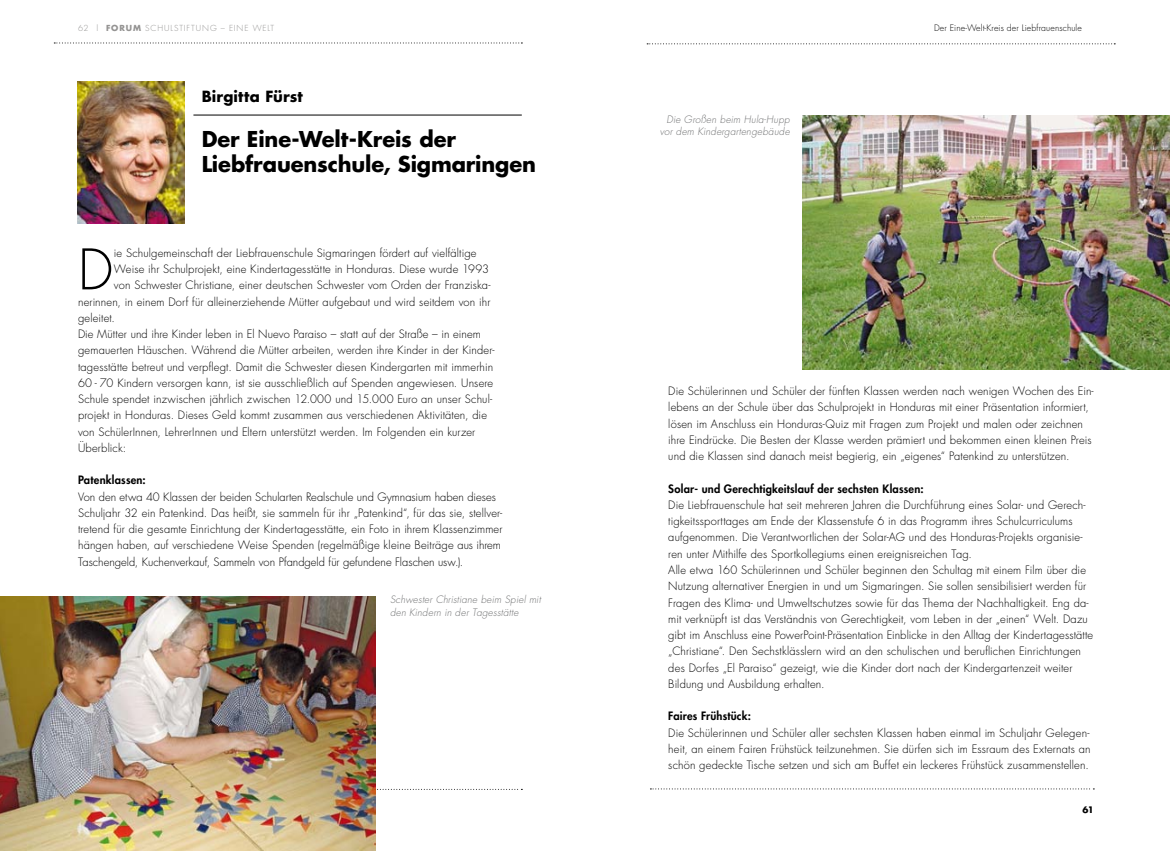
<style>
.page{position:relative;width:1170px;height:851px;background:#fff}
.page>*{position:absolute;margin:0;border:0;box-sizing:border-box;transform-origin:0 0}
.t1{font:300 54.38px "Futura";color:#000}
.t2{font:700 21.25px/25px "Futura";letter-spacing:-.005em;color:#000}
.t3{font:700 15px "Futura";letter-spacing:.005em;color:#000}
.t4{font:300 11.25px/16.2px "Futura";letter-spacing:.015em;color:#000}
.t5{font:800 11.25px "Futura";letter-spacing:.02em;color:#000}
.t6{font:italic 300 10px/12.5px "Futura";letter-spacing:.02em;color:#707172}
.t7{font:300 8.75px "Futura";letter-spacing:.015em;color:#000}
.t8{font:700 8.75px "Futura";color:#000}
.t9{font:300 8.12px "Futura";letter-spacing:.115em;color:#949392}
.s1{font-weight:700}
</style>
<div class="page">
<svg style="left:54px;top:43px;width:468px;height:1px"></svg>
<svg style="left:647px;top:43px;width:468px;height:1px"></svg>
<svg style="left:375px;top:788px;width:147px;height:1px"></svg>
<svg style="left:650px;top:788px;width:444px;height:1px"></svg>
<img style="left:78px;top:81px;width:106px;height:142px">
<hr style="left:193px;top:115px;width:328px;height:1px;background:#000">
<img style="left:0;top:596px;width:375px;height:254px">
<img style="left:802px;top:115px;width:367px;height:254px">
<p class="t9" style="left:78px;top:23px;width:198px">62 | <span class="s1">Forum</span> Schulstiftung – eine welt</p>
<h3 class="t3" style="left:202px;top:86px;width:103px">Birgitta Fürst</h3>
<h2 class="t2" style="left:202px;top:126px;width:336px">Der Eine-Welt-Kreis der<br>Liebfrauenschule, Sigmaringen</h2>
<h1 class="t1" style="left:78px;top:234px;width:37px">D</h1>
<p class="t4" style="left:114px;top:245px;width:364px">ie Schulgemeinschaft der Liebfrauenschule Sigmaringen fördert auf vielfältige</p>
<p class="t4" style="left:114px;top:261px;width:376px">Weise ihr Schulprojekt, eine Kindertagesstätte in Honduras. Diese wurde 1993</p>
<p class="t4" style="left:114px;top:277px;width:378px">von Schwester Christiane, einer deutschen Schwester vom Orden der Franziska-</p>
<p class="t4" style="left:78px;top:293px;width:414px">nerinnen, in einem Dorf für alleinerziehende Mütter aufgebaut und wird seitdem von ihr</p>
<p class="t4" style="left:78px;top:310px;width:39px">geleitet.</p>
<p class="t4" style="left:78px;top:326px;width:404px">Die Mütter und ihre Kinder leben in El N uevo Paraiso – statt auf der Straße – in einem</p>
<p class="t4" style="left:78px;top:342px;width:418px">gemauerten Häuschen. Während die Mütter arbeiten, werden ihre Kinder in der Kinder-</p>
<p class="t4" style="left:78px;top:358px;width:416px">tagesstätte betreut und verpflegt. Damit die Schwester diesen Kindergarten mit immerhin</p>
<p class="t4" style="left:78px;top:375px;width:417px">60 - 70 Kindern versorgen kann, ist sie ausschließlich auf Spenden angewiesen. Unsere</p>
<p class="t4" style="left:78px;top:391px;width:416px">Schule spendet inzwischen jährlich zwischen 12.000 und 15.000 Euro an unser Schul-</p>
<p class="t4" style="left:78px;top:407px;width:410px">projekt in Honduras. Dieses Geld kommt zusammen aus verschiedenen Aktivitäten, die</p>
<p class="t4" style="left:78px;top:423px;width:399px">von SchülerI nnen, LehrerI nnen und Eltern unterstützt werden. I m Folgenden ein kurzer</p>
<p class="t4" style="left:78px;top:440px;width:50px">Überblick:</p>
<p class="t5" style="left:78px;top:472px;width:69px">Patenklassen:</p>
<p class="t4" style="left:78px;top:488px;width:426px">Von den etwa 40 Klassen der beiden Schularten Realschule und Gymnasium haben dieses Schuljahr 32 ein Patenkind. Das heißt, sie sammeln für ihr „Patenkind“, für das sie, stellver&shy;tretend für die gesamte Einrichtung der Kindertagesstätte, ein Foto in ihrem Klassenzimmer hängen haben, auf verschiedene Weise Spenden (regelmäßige kleine Beiträge aus ihrem Taschengeld, Kuchenverkauf, Sammeln von Pfandgeld für gefundene Flaschen usw.).</p>
<p class="t6" style="left:390px;top:593px;width:152px">Schwester Christiane beim Spiel mit den Kindern in der Tagesstätte</p>
<p class="t6" style="left:659px;top:113px;width:131px;text-align:right">Die Großen beim Hula-Hupp vor dem Kindergartengebäude</p>
<p class="t7" style="left:933px;top:22px;width:149px">Der Eine-Welt-Kreis der Liebfrauenschule</p>
<p class="t4" style="left:668px;top:383px;width:427px">Die Schülerinnen und Schüler der fünften Klassen werden nach wenigen Wochen des Ein&shy;lebens an der Schule über das Schulprojekt in Honduras mit einer Präsentation informiert, lösen im Anschluss ein Honduras-Quiz mit Fragen zum Projekt und malen oder zeichnen ihre Eindrücke. Die Besten der Klasse werden prämiert und bekommen einen kleinen Preis und die Klassen sind danach meist begierig, ein „eigenes“ Patenkind zu unterstützen.</p>
<p class="t5" style="left:668px;top:481px;width:257px">Solar- und Gerechtigkeitslauf der sechsten Klassen:</p>
<p class="t4" style="left:668px;top:497px;width:426px">Die Liebfrauenschule hat seit mehreren Jahren die Durchführung eines Solar- und Gerech&shy;tigkeitssporttages am Ende der Klassenstufe 6 in das Programm ihres Schulcurriculums aufgenommen. Die Verantwortlichen der Solar-AG und des Honduras-Projekts organisie&shy;ren unter Mithilfe des Sportkollegiums einen ereignisreichen Tag.<br>Alle etwa 160 Schülerinnen und Schüler beginnen den Schultag mit einem Film über die N utzung alternativer Energien in und um Sigmaringen. Sie sollen sensibilisiert werden für Fragen des Klima- und Umweltschutzes sowie für das Thema der Nachhaltigkeit. Eng da&shy;mit verknüpft ist das Verständnis von Gerechtigkeit, vom Leben in der „einen“ Welt. Dazu gibt im Anschluss eine PowerPoint-Präsentation Einblicke in den Alltag der Kindertagesstätte „Christiane“. Den Sechstklässlern wird an den schulischen und beruflichen Einrichtungen des Dorfes „El Paraiso“ gezeigt, wie die Kinder dort nach der Kindergartenzeit weiter Bildung und Ausbildung erhalten.</p>
<p class="t5" style="left:668px;top:708px;width:84px">Faires Frühstück:</p>
<p class="t4" style="left:668px;top:724px;width:423px;text-align:justify">Die Schülerinnen und Schüler aller sechsten Klassen haben einmal im Schuljahr Gelegen&shy;heit, an einem Fairen Frühstück teilzunehmen. Sie dürfen sich im Essraum des Externats an schön gedeckte Tische setzen und sich am Buffet ein leckeres Frühstück zusammenstellen.</p>
<p class="t8" style="left:1082px;top:803px;width:13px">61</p>
</div>
